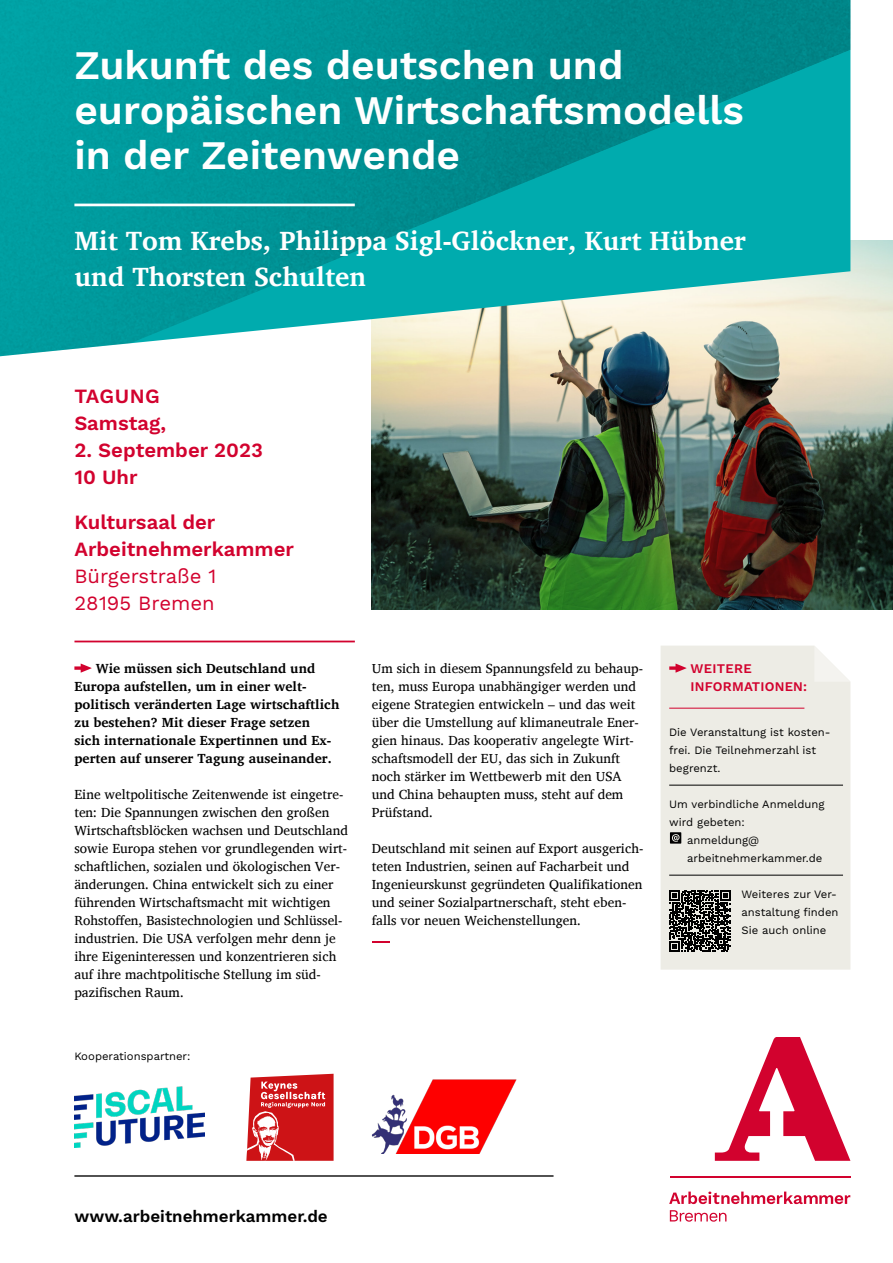
<style>
.page{position:relative;width:893px;height:1263px;background:#fff}
.page>*{position:absolute;margin:0;border:0;box-sizing:border-box;transform-origin:0 0}
.t1{font:600 40.5px/45px "Work Sans";color:#fff}
.t2{font:700 27px/36px "Charis SIL";color:#fff}
.t3{font:600 20.25px/27px "Work Sans";color:#d2022e}
.t4{font:20.25px/27px "Work Sans";color:#d2022e}
.t5{font:600 16.8px "Work Sans";color:#000}
.t6{font:13.5px/18px "Charis SIL";color:#000}
.t7{font:700 13.5px/18px "Charis SIL";color:#000}
.t8{font:600 13.2px/18px "Work Sans";letter-spacing:.015em;color:#d2022e}
.t9{font:11.25px/18px "Work Sans";color:#000}
</style>
<div class="page">
<img style="left:372px;top:241px;width:521px;height:369px">
<img style="left:0;top:0;width:850px;height:356px">
<div style="left:661px;top:646px;width:189px;height:324px;background:#edece5"></div>
<svg style="left:814px;top:646px;width:36px;height:36px"></svg>
<svg style="left:372px;top:941px;width:17px;height:2px"></svg>
<hr style="left:74px;top:641px;width:281px;height:1px;background:#d2022e">
<svg style="left:74px;top:663px;width:18px;height:10px"></svg>
<hr style="left:74px;top:204px;width:281px;height:2px;background:#fff">
<svg style="left:669px;top:663px;width:17px;height:10px"></svg>
<hr style="left:669px;top:708px;width:135px;height:1px;background:#d2022e">
<hr style="left:669px;top:785px;width:174px;height:1px;background:#000">
<svg style="left:670px;top:832px;width:11px;height:12px"></svg>
<hr style="left:669px;top:875px;width:174px;height:1px;background:#000">
<svg style="left:669px;top:890px;width:61px;height:62px;background:#494947"></svg>
<hr style="left:74px;top:1175px;width:479px;height:2px;background:#000">
<img style="left:74px;top:1086px;width:130px;height:61px">
<svg style="left:247px;top:1074px;width:87px;height:87px;background:#d63e41"></svg>
<img style="left:371px;top:1079px;width:146px;height:75px">
<svg style="left:715px;top:1037px;width:135px;height:124px"></svg>
<hr style="left:670px;top:1176px;width:180px;height:2px;background:#d2022e">
<svg style="left:670px;top:1210px;width:56px;height:12px"></svg>
<svg style="left:669px;top:1191px;width:181px;height:13px"></svg>
<h1 class="t1" style="left:74px;top:44px;width:671px">Zukunft des deutschen und europäischen Wirtschaftsmodells in der Zeitenwende</h1>
<h2 class="t2" style="left:74px;top:222px;width:673px">Mit Tom Krebs, Philippa Sigl-Glöckner, Kurt Hübner und Thorsten Schulten</h2>
<h3 class="t3" style="left:74px;top:383px;width:93px">TAGUNG<br>Samstag,</h3>
<h3 class="t3" style="left:74px;top:437px;width:190px">2. September 2023<br>10 Uhr</h3>
<h3 class="t3" style="left:74px;top:509px;width:221px">Kultursaal der<br>Arbeitnehmerkammer</h3>
<h3 class="t4" style="left:74px;top:563px;width:143px">Bürgerstraße 1<br>28195 Bremen</h3>
<p class="t7" style="left:74px;top:659px;width:267px;text-indent:21px">Wie müssen sich Deutschland und Europa aufstellen, um in einer welt&shy;politisch veränderten Lage wirtschaftlich zu bestehen? Mit dieser Frage setzen<br>sich internationale Expertinnen und Ex&shy;perten auf unserer Tagung auseinander.</p>
<p class="t6" style="left:74px;top:785px;width:275px">Eine weltpolitische Zeitenwende ist eingetre&shy;ten: Die Spannungen zwischen den großen Wirtschaftsblöcken wachsen und Deutschland sowie Europa stehen vor grundlegenden wirt&shy;schaftlichen, sozialen und ökologischen Ver&shy;änderungen. China entwickelt sich zu einer führenden Wirtschaftsmacht mit wichtigen Rohstoffen, Basistechnologien und Schlüssel&shy;industrien. Die USA verfolgen mehr denn je ihre Eigeninteressen und konzentrieren sich auf ihre machtpolitische Stellung im süd&shy;pazifischen Raum.</p>
<p class="t9" style="left:74px;top:1047px;width:118px">Kooperationspartner:</p>
<p class="t6" style="left:372px;top:659px;width:273px">Um sich in diesem Spannungsfeld zu behaup&shy;ten, muss Europa unabhängiger werden und eigene Strategien entwickeln – und das weit über die Umstellung auf klimaneutrale Ener&shy;gien hinaus. Das kooperativ angelegte Wirt&shy;schaftsmodell der EU, das sich in Zukunft noch stärker im Wettbewerb mit den USA und China behaupten muss, steht auf dem Prüfstand.</p>
<p class="t6" style="left:372px;top:839px;width:273px">Deutschland mit seinen auf Export ausgerich&shy;teten Industrien, seinen auf Facharbeit und Ingenieurskunst gegründeten Qualifikationen und seiner Sozialpartnerschaft, steht eben&shy;falls vor neuen Weichenstellungen.</p>
<p class="t8" style="left:690px;top:660px;width:118px">WEITERE<br>INFORMATIONEN:</p>
<p class="t9" style="left:669px;top:723px;width:163px">Die Veranstaltung ist kosten&shy;frei. Die Teilnehmerzahl ist begrenzt.</p>
<p class="t9" style="left:669px;top:795px;width:157px">Um verbindliche Anmeldung</p>
<p class="t9" style="left:669px;top:813px;width:77px">wird gebeten:</p>
<p class="t9" style="left:687px;top:831px;width:74px">anmeldung@</p>
<p class="t9" style="left:687px;top:849px;width:137px">arbeitnehmerkammer.de</p>
<p class="t9" style="left:741px;top:885px;width:98px">Weiteres zur Ver&shy;anstaltung finden<br>Sie auch online</p>
<p class="t5" style="left:74px;top:1206px;width:255px">www.arbeitnehmerkammer.de</p>
</div>
